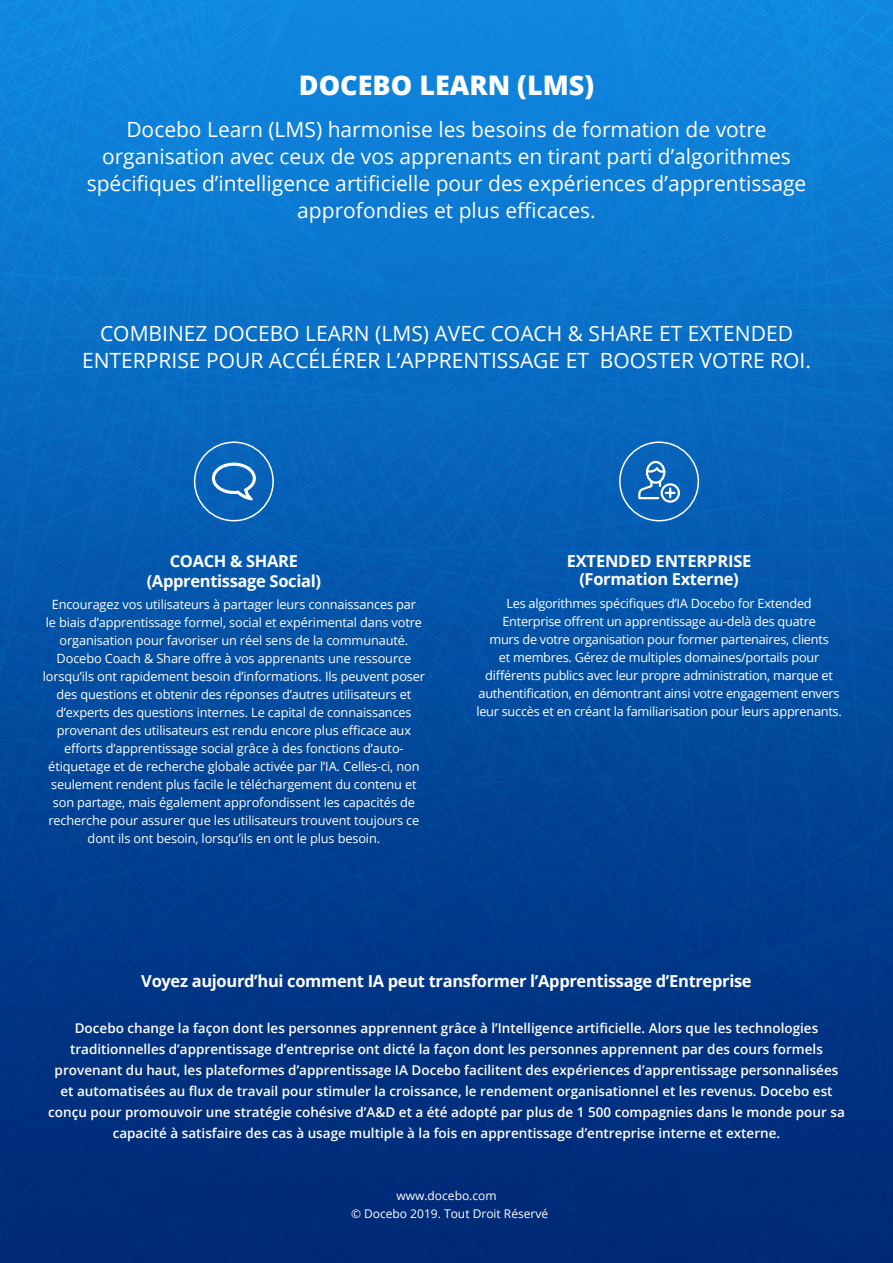
<style>
.page{position:relative;width:893px;height:1263px;background:#fff}
.page>*{position:absolute;margin:0;border:0;box-sizing:border-box;transform-origin:0 0}
.t1{font:800 27px "Open Sans";color:#fff}
.t2{font:21px/27px "Open Sans";color:#fff;text-align:center}
.t3{font:700 16.5px/19.5px "Open Sans";letter-spacing:-.02em;color:#fff;text-align:center}
.t4{font:600 13.5px/21px "Open Sans";color:#fff;text-align:center}
.t5{font:12.75px/18px "Open Sans";letter-spacing:-.01em;color:#fff;text-align:center}
.t6{font:12px/18px "Open Sans";color:#fff;text-align:center}
</style>
<div class="page">
<img style="left:0;top:0;width:893px;height:1263px">
<div style="left:194px;top:441px;width:80px;height:80px;border:2px solid #fff;border-radius:50%"></div>
<svg style="left:212px;top:463px;width:44px;height:37px"></svg>
<div style="left:619px;top:441px;width:80px;height:80px;border:2px solid #fff;border-radius:50%"></div>
<svg style="left:637px;top:460px;width:44px;height:44px;background:#3f84c7"></svg>
<h1 class="t1" style="left:299px;top:65px;width:297px">DOCEBO LEARN (LMS)</h1>
<p class="t2" style="left:87px;top:116px;width:721px">Docebo Learn (LMS) harmonise les besoins de formation de votre organisation avec ceux de vos apprenants en tirant parti d’algorithmes spécifiques d’intelligence artificielle pour des expériences d’apprentissage approfondies et plus efficaces.</p>
<h2 class="t2" style="left:82px;top:319px;width:730px">COMBINEZ DOCEBO LEARN (LMS) AVEC COACH &amp; SHARE ET EXTENDED<br>ENTERPRISE POUR ACCÉLÉRER L’APPRENTISSAGE ET BOOSTER VOTRE ROI.</h2>
<p class="t3" style="left:147px;top:551px;width:176px">COACH &amp; SHARE (Apprentissage Social)</p>
<p class="t5" style="left:43px;top:595px;width:384px">Encouragez vos utilisateurs à partager leurs connaissances par<br>le biais d’apprentissage formel, social et expérimental dans votre organisation pour favoriser un réel sens de la communauté.<br>Docebo Coach &amp; Share offre à vos apprenants une ressource lorsqu’ils ont rapidement besoin d’informations. Ils peuvent poser des questions et obtenir des réponses d’autres utilisateurs et d’experts des questions internes. Le capital de connaissances provenant des utilisateurs est rendu encore plus efficace aux efforts d’apprentissage social grâce à des fonctions d’auto&shy;étiquetage et de recherche globale activée par l’IA. Celles-ci, non seulement rendent plus facile le téléchargement du contenu et son partage, mais également approfondissent les capacités de recherche pour assurer que les utilisateurs trouvent toujours ce dont ils ont besoin, lorsqu’ils en ont le plus besoin.</p>
<p class="t3" style="left:567px;top:552px;width:186px;line-height:18px">EXTENDED ENTERPRISE (Formation Externe)</p>
<p class="t5" style="left:476px;top:594px;width:367px">Les algorithmes spécifiques d’IA Docebo for Extended Enterprise offrent un apprentissage au-delà des quatre<br>murs de votre organisation pour former partenaires, clients<br>et membres. Gérez de multiples domaines/portails pour différents publics avec leur propre administration, marque et authentification, en démontrant ainsi votre engagement envers leur succès et en créant la familiarisation pour leurs apprenants.</p>
<p class="t3" style="left:141px;top:970px;width:612px">Voyez aujourd’hui comment IA peut transformer l’Apprentissage d’Entreprise</p>
<p class="t4" style="left:48px;top:1017px;width:798px">Docebo change la façon dont les personnes apprennent grâce à l’Intelligence artificielle. Alors que les technologies traditionnelles d’apprentissage d’entreprise ont dicté la façon dont les personnes apprennent par des cours formels provenant du haut, les plateformes d’apprentissage IA Docebo facilitent des expériences d’apprentissage personnalisées et automatisées au flux de travail pour stimuler la croissance, le rendement organisationnel et les revenus. Docebo est conçu pour promouvoir une stratégie cohésive d’A&amp;D et a été adopté par plus de 1 500 compagnies dans le monde pour sa capacité à satisfaire des cas à usage multiple à la fois en apprentissage d’entreprise interne et externe.</p>
<p class="t6" style="left:351px;top:1186px;width:199px">www.docebo.com<br>© Docebo 2019. Tout Droit Réservé</p>
</div>
